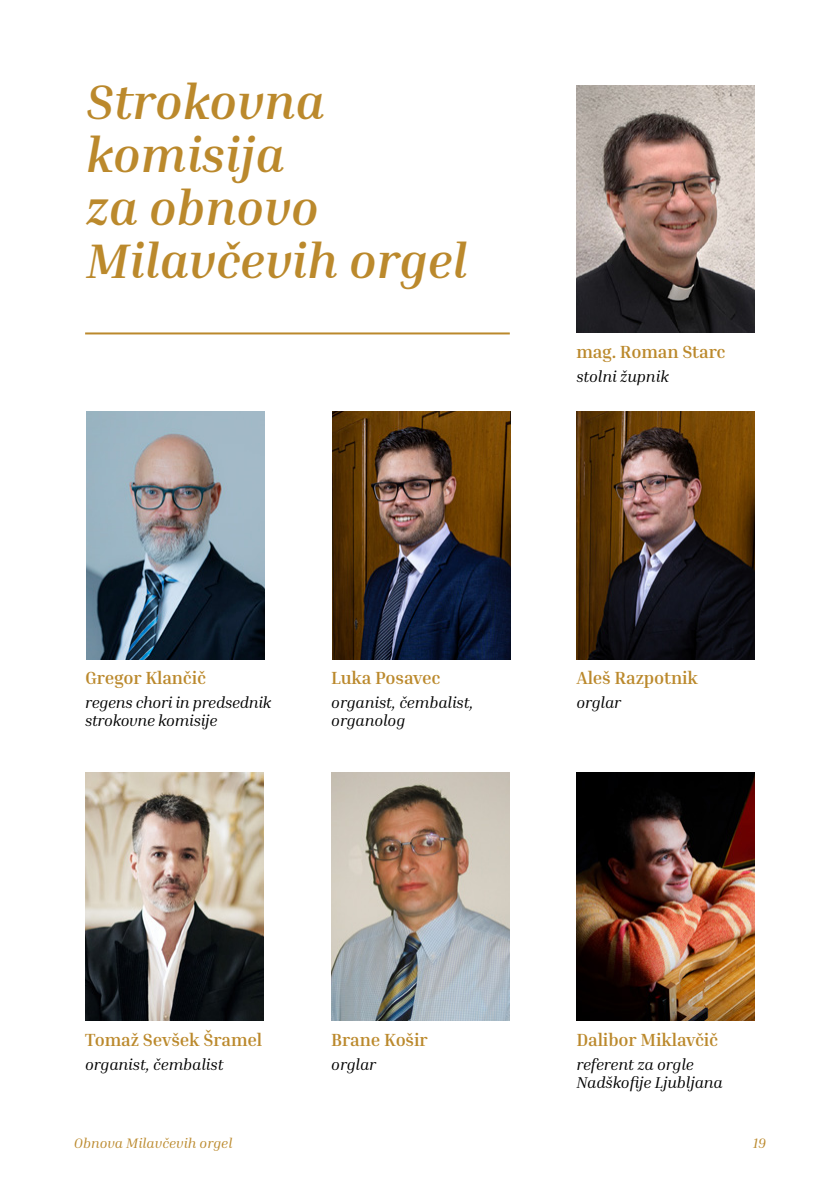
<style>
.page{position:relative;width:840px;height:1191px;background:#fff}
.page>*{position:absolute;margin:0;border:0;box-sizing:border-box;transform-origin:0 0}
.t1{font:italic 700 49.6px/52.8px "Inria Serif";color:#bb892c}
.t2{font:700 18px "Inria Serif";letter-spacing:-.01em;color:#bb892c}
.t3{font:italic 16px/18px "Inria Serif";letter-spacing:-.01em;color:#000}
.t4{font:italic 14px "Inria Serif";color:#bb892c}
</style>
<div class="page">
<img style="left:332px;top:412px;width:178px;height:247px">
<img style="left:576px;top:412px;width:178px;height:247px">
<img style="left:576px;top:85px;width:178px;height:247px">
<img style="left:331px;top:773px;width:178px;height:247px">
<img style="left:86px;top:412px;width:178px;height:247px">
<img style="left:576px;top:773px;width:178px;height:247px">
<img style="left:85px;top:773px;width:178px;height:247px">
<hr style="left:85px;top:332px;width:424px;height:2px;background:#bb892c">
<h1 class="t1" style="left:86px;top:75px;width:382px">Strokovna komisija<br>za obnovo<br>Milavčevih orgel</h1>
<p class="t2" style="left:576px;top:340px;width:151px">mag. Roman Starc</p>
<p class="t3" style="left:576px;top:367px;width:94px">stolni župnik</p>
<p class="t2" style="left:85px;top:667px;width:122px">Gregor Klančič</p>
<p class="t3" style="left:85px;top:693px;width:187px">regens chori in predsednik strokovne komisije</p>
<p class="t2" style="left:331px;top:667px;width:111px">Luka Posavec</p>
<p class="t3" style="left:331px;top:693px;width:144px">organist, čembalist, organolog</p>
<p class="t2" style="left:576px;top:667px;width:123px">Aleš Razpotnik</p>
<p class="t3" style="left:576px;top:693px;width:46px">orglar</p>
<p class="t2" style="left:85px;top:1028px;width:178px">Tomaž Sevšek Šramel</p>
<p class="t3" style="left:85px;top:1054px;width:140px">organist, čembalist</p>
<p class="t2" style="left:331px;top:1028px;width:98px">Brane Košir</p>
<p class="t3" style="left:331px;top:1054px;width:46px">orglar</p>
<p class="t2" style="left:576px;top:1028px;width:143px">Dalibor Miklavčič</p>
<p class="t3" style="left:576px;top:1054px;width:148px">referent za orgle<br>Nadškofije Ljubljana</p>
<p class="t4" style="left:74px;top:1134px;width:160px">Obnova Milavčevih orgel</p>
<p class="t4" style="left:752px;top:1134px;width:14px">19</p>
</div>
